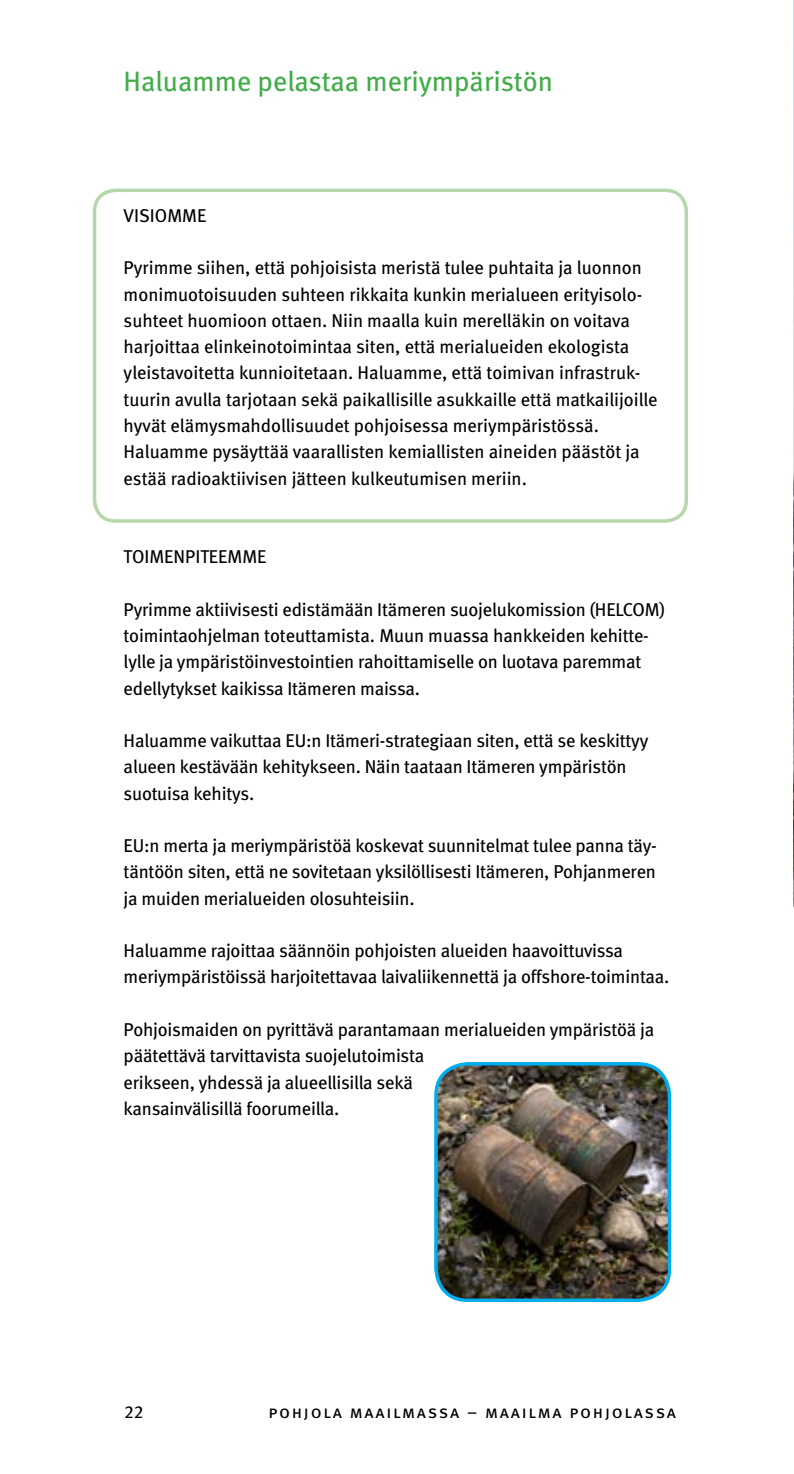
<style>
.page{position:relative;width:794px;height:1474px;background:#fff}
.page>*{position:absolute;margin:0;border:0;box-sizing:border-box;transform-origin:0 0}
.t1{font:28px "Meta Book LF";color:#41ad49}
.t2{font:18.55px/26.2px "Meta Book LF";letter-spacing:-.01em;color:#000}
.t3{font:17.5px "Meta Book LF Caps";letter-spacing:.1em;color:#000}
.t4{font:17.5px "Meta Book LF";color:#000}
</style>
<div class="page">
<img style="left:793px;top:0;width:1px;height:906px">
<img style="left:436px;top:1063px;width:233px;height:237px">
<div style="left:434px;top:1062px;width:237px;height:239px;border:3px solid #00aeef;border-radius:32px"></div>
<div style="left:93px;top:189px;width:595px;height:334px;border:4px solid #b6d6ac;border-radius:21px"></div>
<h1 class="t1" style="left:124px;top:64px;width:431px">Haluamme pelastaa meriympäristön</h1>
<p class="t2" style="left:124px;top:202px;width:84px">VISIOMME</p>
<p class="t2" style="left:124px;top:255px;width:535px">Pyrimme siihen, että pohjoisista meristä tulee puhtaita ja luonnon monimuotoisuuden suhteen rikkaita kunkin merialueen erityisolo&shy;suhteet huomioon ottaen. Niin maalla kuin merelläkin on voitava harjoittaa elinkeinotoimintaa siten, että merialueiden ekologista yleistavoitetta kunnioitetaan. Haluamme, että toimivan infrastruk&shy;tuurin avulla tarjotaan sekä paikallisille asukkaille että matkailijoille hyvät elämysmahdollisuudet pohjoisessa meriympäristössä.<br>Haluamme pysäyttää vaarallisten kemiallisten aineiden päästöt ja estää radioaktiivisen jätteen kulkeutumisen meriin.</p>
<p class="t2" style="left:124px;top:543px;width:144px">TOIMENPITEEMME</p>
<p class="t2" style="left:124px;top:596px;width:543px">Pyrimme aktiivisesti edistämään Itämeren suojelukomission (HELCOM) toimintaohjelman toteuttamista. Muun muassa hankkeiden kehitte&shy;lylle ja ympäristöinvestointien rahoittamiselle on luotava paremmat edellytykset kaikissa Itämeren maissa.</p>
<p class="t2" style="left:124px;top:727px;width:526px">Haluamme vaikuttaa EU:n Itämeri-strategiaan siten, että se keskittyy alueen kestävään kehitykseen. Näin taataan Itämeren ympäristön suotuisa kehitys.</p>
<p class="t2" style="left:124px;top:832px;width:535px;text-align:justify">EU:n merta ja meriympäristöä koskevat suunnitelmat tulee panna täy&shy;täntöön siten, että ne sovitetaan yksilöllisesti Itämeren, Pohjanmeren ja muiden merialueiden olosuhteisiin.</p>
<p class="t2" style="left:124px;top:937px;width:547px">Haluamme rajoittaa säännöin pohjoisten alueiden haavoittuvissa meriympäristöissä harjoitettavaa laivaliikennettä ja offshore-toimintaa.</p>
<p class="t2" style="left:124px;top:1016px;width:532px">Pohjoismaiden on pyrittävä parantamaan merialueiden ympäristöä ja päätettävä tarvittavista suojelutoimista<br>erikseen, yhdessä ja alueellisilla sekä<br>kansainvälisillä foorumeilla.</p>
<p class="t4" style="left:124px;top:1401px;width:21px">22</p>
<p class="t3" style="left:268px;top:1401px;width:409px">pohjola maailmassa – maailma pohjolassa</p>
</div>
